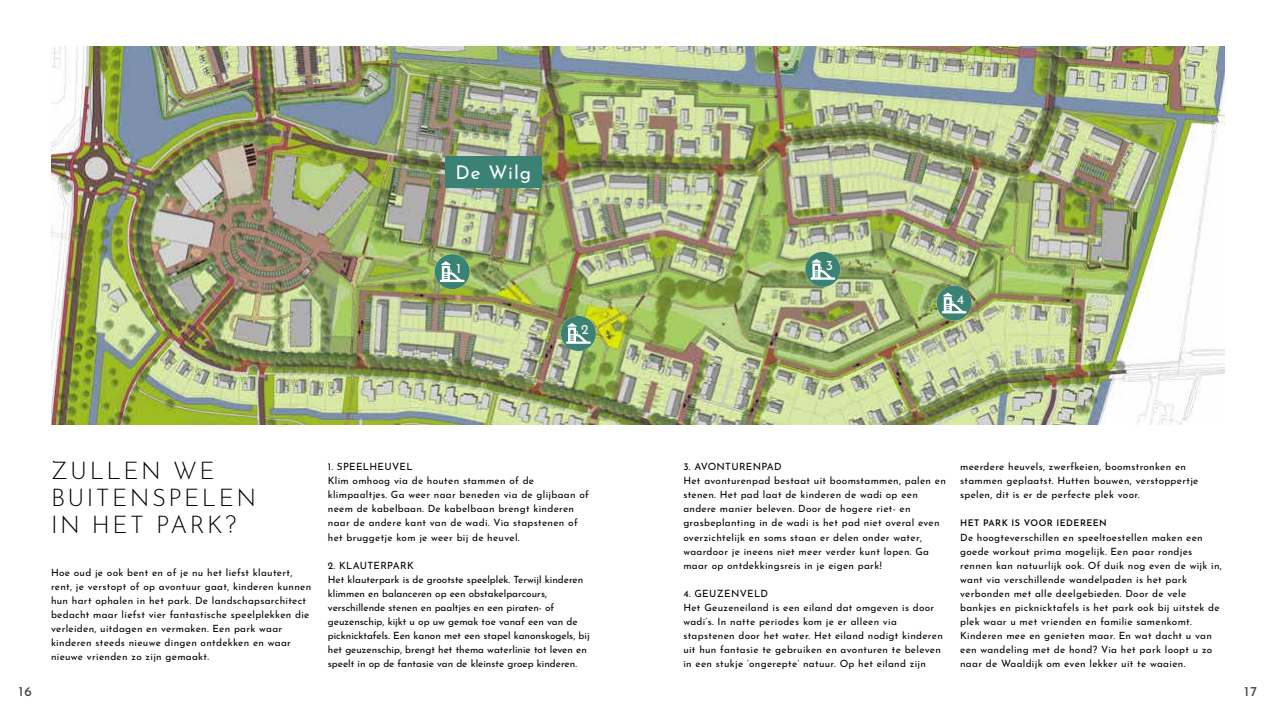
<style>
.page{position:relative;width:1276px;height:715px;background:#fff}
.page>*{position:absolute;margin:0;border:0;box-sizing:border-box;transform-origin:0 0}
.t1{font:300 24px/27px "Josefin Sans";letter-spacing:.1em;color:#000}
.t2{font:18.9px "Josefin Sans";letter-spacing:.05em;color:#fff}
.t3{font:13.8px "Josefin Sans";color:#fff}
.t4{font:13.5px "Josefin Sans";color:#3c3c3b}
.t5{font:10px/14px "Josefin Sans";letter-spacing:.03em;color:#000}
.t6{font:10px/14px "Josefin Sans";color:#000}
.t7{font:600 9px "Josefin Sans";letter-spacing:.05em;color:#000}
</style>
<div class="page">
<img style="left:51px;top:47px;width:1174px;height:377px">
<div style="left:445px;top:156px;width:96px;height:32px;background:#398274"></div>
<svg style="left:435px;top:254px;width:35px;height:35px"></svg>
<svg style="left:561px;top:316px;width:35px;height:35px"></svg>
<svg style="left:805px;top:252px;width:35px;height:35px"></svg>
<svg style="left:936px;top:285px;width:35px;height:35px"></svg>
<h2 class="t2" style="left:455px;top:157px;width:77px">De Wilg</h2>
<h3 class="t3" style="left:456px;top:256px;width:6px">1</h3>
<h3 class="t3" style="left:581px;top:318px;width:9px">2</h3>
<h1 class="t1" style="left:51px;top:454px;width:207px">ZULLEN WE<br>BUITENSPELEN<br>IN HET PARK?</h1>
<p class="t5" style="left:51px;top:563px;width:262px">Hoe oud je ook bent en of je nu het liefst klautert, rent, je verstopt of op avontuur gaat, kinderen kunnen hun hart ophalen in het park. De landschapsarchitect bedacht maar liefst vier fantastische speelplekken die verleiden, uitdagen en vermaken. Een park waar kinderen steeds nieuwe dingen ontdekken en waar nieuwe vrienden zo zijn gemaakt.</p>
<p class="t5" style="left:328px;top:458px;width:262px">1. SPEELHEUVEL<br>Klim omhoog via de houten stammen of de klimpaaltjes. Ga weer naar beneden via de glijbaan of neem de kabelbaan. De kabelbaan brengt kinderen naar de andere kant van de wadi. Via stapstenen of het bruggetje kom je weer bij de heuvel.</p>
<p class="t6" style="left:328px;top:556px;width:263px">2. KLAUTERPARK<br>Het klauterpark is de grootste speelplek. Terwijl kinderen klimmen en balanceren op een obstakelparcours, verschillende stenen en paaltjes en een piraten- of geuzenschip, kijkt u op uw gemak toe vanaf een van de picknicktafels. Een kanon met een stapel kanonskogels, bij het geuzenschip, brengt het thema waterlinie tot leven en speelt in op de fantasie van de kleinste groep kinderen.</p>
<h3 class="t3" style="left:825px;top:254px;width:9px">3</h3>
<h3 class="t3" style="left:957px;top:287px;width:9px">4</h3>
<p class="t5" style="left:683px;top:458px;width:264px">3. AVONTURENPAD<br>Het avonturenpad bestaat uit boomstammen, palen en stenen. Het pad laat de kinderen de wadi op een andere manier beleven. Door de hogere riet- en grasbeplanting in de wadi is het pad niet overal even overzichtelijk en soms staan er delen onder water, waardoor je ineens niet meer verder kunt lopen. Ga maar op ontdekkingsreis in je eigen park!</p>
<p class="t5" style="left:683px;top:584px;width:261px">4. GEUZENVELD<br>Het Geuzeneiland is een eiland dat omgeven is door wadi’s. In natte periodes kom je er alleen via stapstenen door het water. Het eiland nodigt kinderen uit hun fantasie te gebruiken en avonturen te beleven in een stukje ‘ongerepte’ natuur. Op het eiland zijn</p>
<p class="t5" style="left:960px;top:458px;width:240px">meerdere heuvels, zwerfkeien, boomstronken en stammen geplaatst. Hutten bouwen, verstoppertje spelen, dit is er de perfecte plek voor.</p>
<p class="t7" style="left:960px;top:515px;width:148px">HET PARK IS VOOR IEDEREEN</p>
<p class="t5" style="left:960px;top:528px;width:263px">De hoogteverschillen en speeltoestellen maken een goede workout prima mogelijk. Een paar rondjes rennen kan natuurlijk ook. Of duik nog even de wijk in, want via verschillende wandelpaden is het park verbonden met alle deelgebieden. Door de vele bankjes en picknicktafels is het park ook bij uitstek de plek waar u met vrienden en familie samenkomt.<br>Kinderen mee en genieten maar. En wat dacht u van een wandeling met de hond? Via het park loopt u zo naar de Waaldijk om even lekker uit te waaien.</p>
<h3 class="t4" style="left:19px;top:680px;width:15px">16</h3>
<h3 class="t4" style="left:1244px;top:680px;width:14px">17</h3>
</div>
